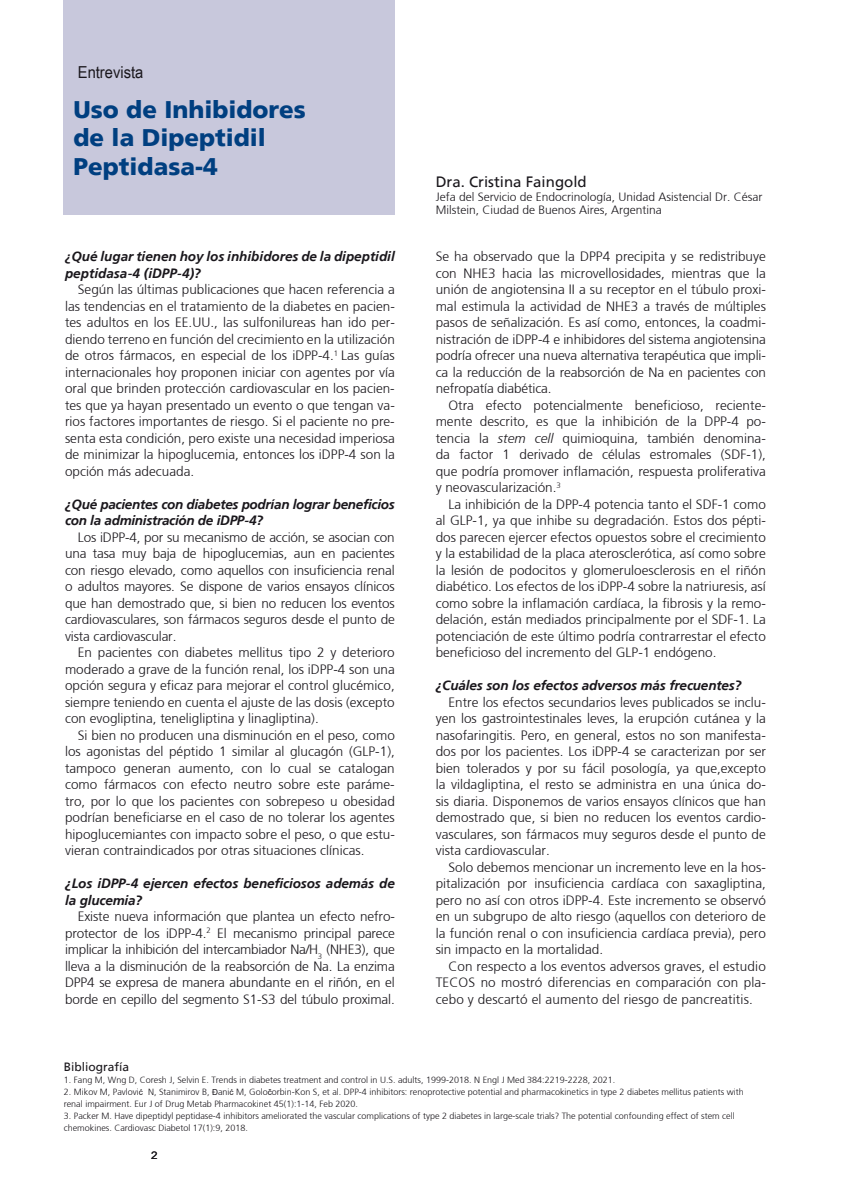
<style>
.page{position:relative;width:851px;height:1191px;background:#fff}
.page>*{position:absolute;margin:0;border:0;box-sizing:border-box;transform-origin:0 0}
.t1{font:900 24px/28.8px "Frutiger";color:#003f80}
.t2{font:16.5px "Arial Narrow";color:#1a171c;scale:1.09 1}
.t3{font:15px "Frutiger";color:#1a171c}
.t4{font:300 13.5px/16.5px "Frutiger";color:#1a171c;text-align:justify}
.t5{font:italic 700 13.5px/16.5px "Frutiger";letter-spacing:-.01em;color:#1a171c}
.t6{font:300 12px/13.5px "Frutiger";color:#1a171c}
.t7{font:12px "Frutiger";color:#1a171c}
.t8{font:10.5px "Arial";color:#1a171c;scale:1.1 1}
.t9{font:300 9px/12px "Frutiger";color:#1a171c}
.s1{font-size:12.75px}
.s2{font-style:italic}
.s3{font-family:"Arial";font-weight:400;font-size:8.25px}
</style>
<div class="page">
<div style="left:63px;top:0;width:331px;height:214px;background:#c8c8dc"></div>
<p class="t2" style="left:78px;top:60px;width:62px">Entrevista</p>
<h1 class="t1" style="left:74px;top:94px;width:234px">Uso de Inhibidores de la Dipeptidil<br>Peptidasa-4</h1>
<p class="t5" style="left:65px;top:248px;width:331px"><span class="s1">¿</span>Qué lugar tienen hoy los inhibidores de la dipeptidil peptidasa-4 (iDPP-4)?</p>
<p class="t4" style="left:65px;top:281px;width:331px;text-indent:13px">Según las últimas publicaciones que hacen referencia a las tendencias en el tratamiento de la diabetes en pacien&shy;tes adultos en los EE.UU., las sulfonilureas han ido per&shy;diendo terreno en función del crecimiento en la utilización de otros fármacos, en especial de los iDPP-4.<sup>1</sup> Las guías internacionales hoy proponen iniciar con agentes por vía oral que brinden protección cardiovascular en los pacien&shy;tes que ya hayan presentado un evento o que tengan va&shy;rios factores importantes de riesgo. Si el paciente no pre&shy;senta esta condición, pero existe una necesidad imperiosa de minimizar la hipoglucemia, entonces los iDPP-4 son la opción más adecuada.</p>
<p class="t5" style="left:65px;top:495px;width:331px">¿Qué pacientes con diabetes podrían lograr beneficios con la administración de iDPP-4?</p>
<p class="t4" style="left:65px;top:528px;width:331px;text-indent:13px">Los iDPP-4, por su mecanismo de acción, se asocian con una tasa muy baja de hipoglucemias, aun en pacientes con riesgo elevado, como aquellos con insuficiencia renal o adultos mayores. Se dispone de varios ensayos clínicos que han demostrado que, si bien no reducen los eventos cardiovasculares, son fármacos seguros desde el punto de vista cardiovascular.</p>
<p class="t4" style="left:65px;top:644px;width:331px;text-indent:13px">En pacientes con diabetes mellitus tipo 2 y deterioro moderado a grave de la función renal, los iDPP-4 son una opción segura y eficaz para mejorar el control glucémico, siempre teniendo en cuenta el ajuste de las dosis (excepto con evogliptina, teneligliptina y linagliptina).</p>
<p class="t4" style="left:65px;top:726px;width:331px;text-indent:13px">Si bien no producen una disminución en el peso, como los agonistas del péptido 1 similar al glucagón (GLP-1), tampoco generan aumento, con lo cual se catalogan como fármacos con efecto neutro sobre este paráme&shy;tro, por lo que los pacientes con sobrepeso u obesidad podrían beneficiarse en el caso de no tolerar los agentes hipoglucemiantes con impacto sobre el peso, o que estu&shy;vieran contraindicados por otras situaciones clínicas.</p>
<p class="t5" style="left:65px;top:875px;width:331px">¿Los iDPP-4 ejercen efectos beneficiosos además de la glucemia?</p>
<p class="t4" style="left:65px;top:908px;width:331px;text-indent:13px">Existe nueva información que plantea un efecto nefro&shy;protector de los iDPP-4.<sup>2</sup> El mecanismo principal parece implicar la inhibición del intercambiador Na/H<sub>3</sub> (NHE3), que lleva a la disminución de la reabsorción de Na. La enzima DPP4 se expresa de manera abundante en el riñón, en el borde en cepillo del segmento S1-S3 del túbulo proximal.</p>
<p class="t3" style="left:435px;top:173px;width:152px">Dra. Cristina Faingold</p>
<p class="t6" style="left:435px;top:190px;width:328px">Jefa del Servicio de Endocrinología, Unidad Asistencial Dr. César<br>Milstein, Ciudad de Buenos Aires, Argentina</p>
<p class="t4" style="left:435px;top:248px;width:331px">Se ha observado que la DPP4 precipita y se redistribuye con NHE3 hacia las microvellosidades, mientras que la unión de angiotensina II a su receptor en el túbulo proxi&shy;mal estimula la actividad de NHE3 a través de múltiples pasos de señalización. Es así como, entonces, la coadmi&shy;nistración de iDPP-4 e inhibidores del sistema angiotensina podría ofrecer una nueva alternativa terapéutica que impli&shy;ca la reducción de la reabsorción de Na en pacientes con nefropatía diabética.</p>
<p class="t4" style="left:435px;top:396px;width:331px;text-indent:13px">Otra efecto potencialmente beneficioso, reciente&shy;mente descrito, es que la inhibición de la DPP-4 po&shy;tencia la <span class="s2">stem cell</span> quimioquina, también denomina&shy;da factor 1 derivado de células estromales (SDF-1), que podría promover inflamación, respuesta proliferativa y neovascularización.<sup>3</sup></p>
<p class="t4" style="left:435px;top:496px;width:331px;text-indent:13px">La inhibición de la DPP-4 potencia tanto el SDF-1 como al GLP-1, ya que inhibe su degradación. Estos dos pépti&shy;dos parecen ejercer efectos opuestos sobre el crecimiento y la estabilidad de la placa aterosclerótica, así como sobre la lesión de podocitos y glomeruloesclerosis en el riñón diabético. Los efectos de los iDPP-4 sobre la natriuresis, así como sobre la inflamación cardíaca, la fibrosis y la remo&shy;delación, están mediados principalmente por el SDF-1. La potenciación de este último podría contrarrestar el efecto beneficioso del incremento del GLP-1 endógeno.</p>
<p class="t5" style="left:435px;top:677px;width:307px">¿Cuáles son los efectos adversos más frecuentes?</p>
<p class="t4" style="left:435px;top:693px;width:332px;text-indent:13px">Entre los efectos secundarios leves publicados se inclu&shy;yen los gastrointestinales leves, la erupción cutánea y la nasofaringitis. Pero, en general, estos no son manifesta&shy;dos por los pacientes. Los iDPP-4 se caracterizan por ser bien tolerados y por su fácil posología, ya que,excepto la vildagliptina, el resto se administra en una única do&shy;sis diaria. Disponemos de varios ensayos clínicos que han demostrado que, si bien no reducen los eventos cardio&shy;vasculares, son fármacos muy seguros desde el punto de vista cardiovascular.</p>
<p class="t4" style="left:435px;top:858px;width:331px;text-indent:13px">Solo debemos mencionar un incremento leve en la hos&shy;pitalización por insuficiencia cardíaca con saxagliptina, pero no así con otros iDPP-4. Este incremento se observó en un subgrupo de alto riesgo (aquellos con deterioro de la función renal o con insuficiencia cardíaca previa), pero sin impacto en la mortalidad.</p>
<p class="t4" style="left:435px;top:957px;width:331px;text-indent:13px">Con respecto a los eventos adversos graves, el estudio TECOS no mostró diferencias en comparación con pla&shy;cebo y descartó el aumento del riesgo de pancreatitis.</p>
<p class="t7" style="left:64px;top:1059px;width:67px">Bibliografía</p>
<p class="t9" style="left:64px;top:1073px;width:553px">1. Fang M, Wng D, Coresh J, Selvin E. Trends in diabetes treatment and control in U.S. adults, 1999-2018. N Engl J Med 384:2219-2228, 2021.</p>
<p class="t9" style="left:64px;top:1085px;width:681px">2. Mikov M, Pavlovi<span class="s3">ć</span> N, Stanimirov B, <span class="s3">Đ</span>ani<span class="s3">ć</span> M, Golo<span class="s3">č</span>orbin‑Kon S, et al. DPP‑4 inhibitors: renoprotective potential and pharmacokinetics in type 2 diabetes mellitus patients with renal impairment. Eur J of Drug Metab Pharmacokinet 45(1):1-14, Feb 2020.</p>
<p class="t9" style="left:64px;top:1109px;width:672px">3. Packer M. Have dipeptidyl peptidase-4 inhibitors ameliorated the vascular complications of type 2 diabetes in large-scale trials? The potential confounding effect of stem cell chemokines. Cardiovasc Diabetol 17(1):9, 2018.</p>
<p class="t8" style="left:151px;top:1148px;width:7px">2</p>
</div>
